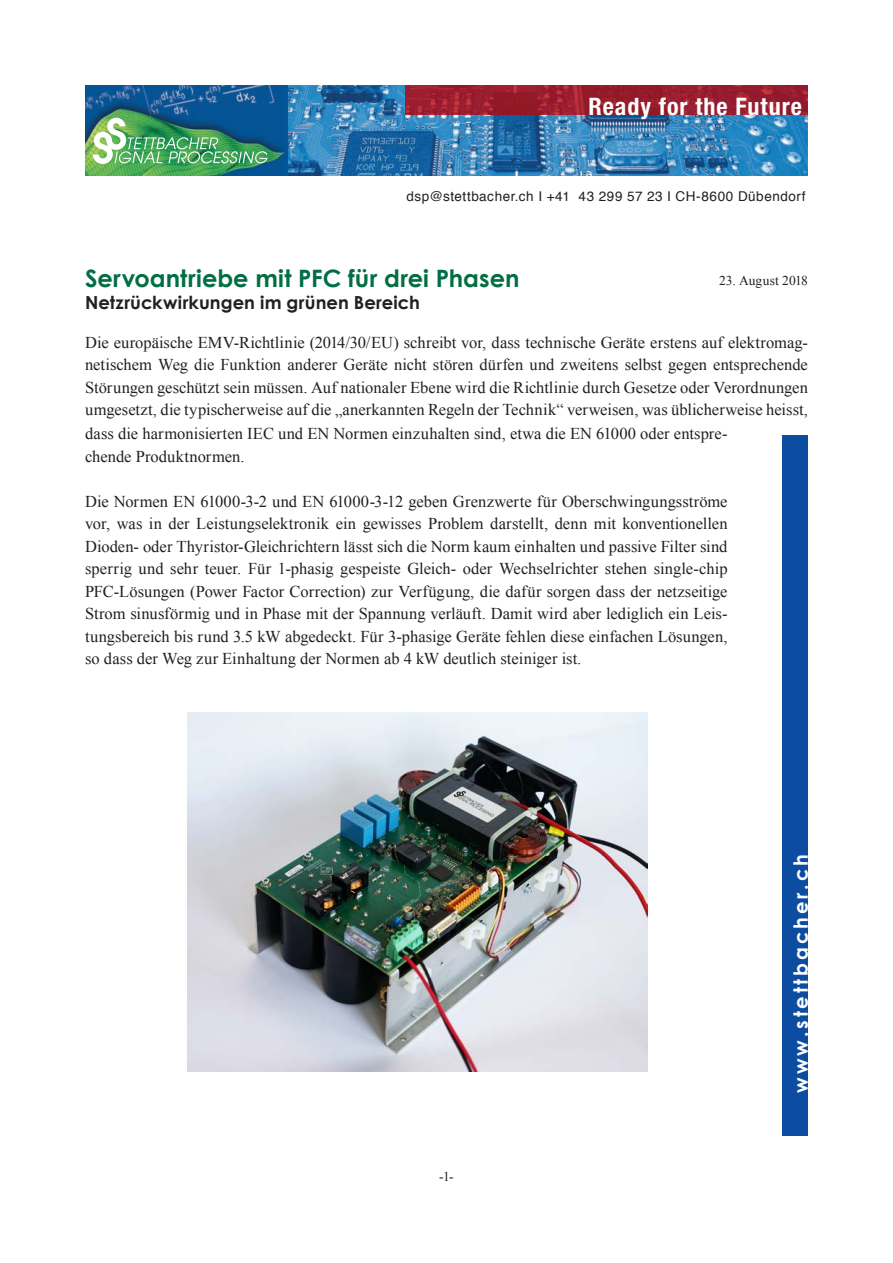
<style>
.page{position:relative;width:893px;height:1263px;background:#fff}
.page>*{position:absolute;margin:0;border:0;box-sizing:border-box;transform-origin:0 0}
.t1{font:700 24px "Century Gothic";letter-spacing:.005em;color:#016e45}
.t2{font:700 condensed 24px "Helvetica Neue";letter-spacing:.04em;color:#fff}
.t3{font:700 19.5px "Century Gothic";letter-spacing:.15em;color:#fff}
.t4{font:700 18px "Century Gothic";letter-spacing:.005em;color:#231f20}
.t5{font:16.5px/22.5px "Times New Roman";color:#231f20;text-align:justify}
.t6{font:13.5px "Helvetica";letter-spacing:.04em;color:#231f20}
.Text{font:13.5px "Times New Roman";color:#231f20}
</style>
<div class="page">
<div style="left:782px;top:435px;width:25px;height:700px;background:#0d4da1"></div>
<img style="left:287px;top:85px;width:521px;height:91px">
<img style="left:85px;top:85px;width:202px;height:91px">
<img style="left:405px;top:85px;width:403px;height:30px">
<img style="left:93px;top:118px;width:175px;height:46px">
<img style="left:187px;top:712px;width:460px;height:359px">
<h1 class="t2" style="left:588px;top:87px;width:215px">Ready for the Future</h1>
<p class="t6" style="left:406px;top:186px;width:401px">dsp@stettbacher.ch I +41 43 299 57 23 I CH-8600 Dübendorf</p>
<p class="t1" style="left:85px;top:260px;width:436px">Servoantriebe mit PFC für drei Phasen</p>
<p class="Text" style="left:719px;top:271px;width:90px">23. August 2018</p>
<p class="t4" style="left:85px;top:289px;width:336px">Netzrückwirkungen im grünen Bereich</p>
<p class="t5" style="left:85px;top:331px;width:724px">Die europäische EMV-Richtlinie (2014/30/EU) schreibt vor, dass technische Geräte erstens auf elektromag&shy;netischem Weg die Funktion anderer Geräte nicht stören dürfen und zweitens selbst gegen entsprechende Störungen geschützt sein müssen. Auf nationaler Ebene wird die Richtlinie durch Gesetze oder Verordnungen umgesetzt, die typischerweise auf die „anerkannten Regeln der Technik“ verweisen, was üblicherweise heisst,</p>
<p class="t5" style="left:85px;top:422px;width:644px">dass die harmonisierten IEC und EN Normen einzuhalten sind, etwa die EN 61000 oder entspre&shy;chende Produktnormen.</p>
<p class="t5" style="left:85px;top:490px;width:644px">Die Normen EN 61000-3-2 und EN 61000-3-12 geben Grenzwerte für Oberschwingungsströme vor, was in der Leistungselektronik ein gewisses Problem darstellt, denn mit konventionellen Dioden- oder Thyristor-Gleichrichtern lässt sich die Norm kaum einhalten und passive Filter sind sperrig und sehr teuer. Für 1-phasig gespeiste Gleich- oder Wechselrichter stehen single-chip PFC-Lösungen (Power Factor Correction) zur Verfügung, die dafür sorgen dass der netzseitige Strom sinusförmig und in Phase mit der Spannung verläuft. Damit wird aber lediglich ein Leis&shy;tungsbereich bis rund 3.5 kW abgedeckt. Für 3-phasige Geräte fehlen diese einfachen Lösungen, so dass der Weg zur Einhaltung der Normen ab 4 kW deutlich steiniger ist.</p>
<p class="Text" style="left:439px;top:1167px;width:16px">-1-</p>
<p class="t3" style="left:786px;top:1093px;width:240px;rotate:-90deg">www.stettbacher.ch</p>
</div>
